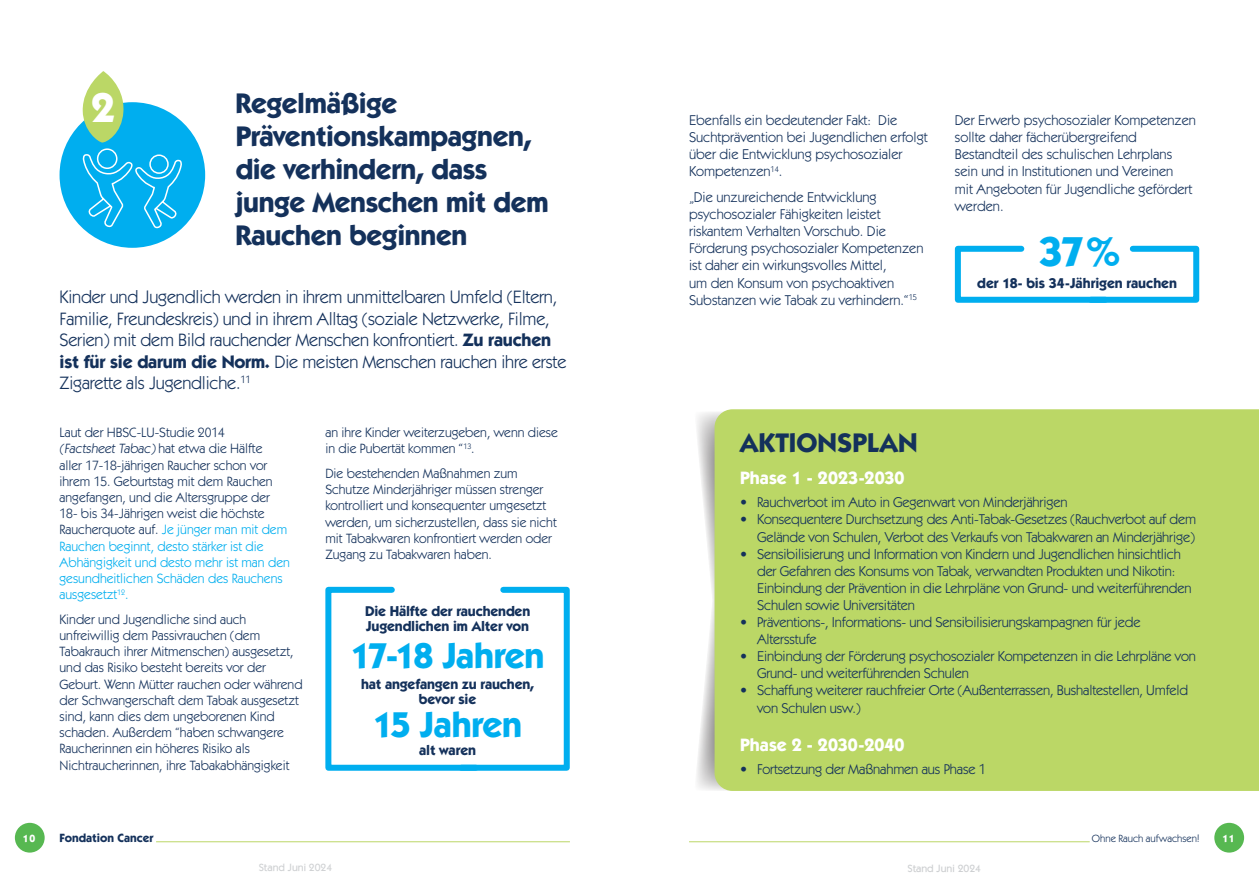
<style>
.page{position:relative;width:1259px;height:893px;background:#fff}
.page>*{position:absolute;margin:0;border:0;box-sizing:border-box;transform-origin:0 0}
.t1{font:700 42px "ITC Kabel Std";color:#00aeef}
.t2{font:700 41.85px "ITC Kabel Std";color:#fff}
.t3{font:700 36px "ITC Kabel Std";letter-spacing:-.015em;color:#00aeef}
.t4{font:700 28.5px/33px "ITC Kabel Std";letter-spacing:-.01em;color:#14315b}
.t5{font:700 27px "ITC Kabel Std";letter-spacing:.01em;color:#14315b}
.t6{font:18px/21.6px "ITC Kabel Std";letter-spacing:-.01em;color:#14315b}
.t7{font:700 18px "ITC Kabel Std";letter-spacing:.005em;color:#fff}
.t8{font:14.25px/17.1px "ITC Kabel Std";letter-spacing:-.01em;color:#14315b}
.t9{font:700 14.25px/15px "ITC Kabel Std";letter-spacing:-.01em;color:#14315b}
.texte_book{font:13.5px/16.2px "ITC Kabel Std";color:#14315b}
.t10{font:700 12px "ITC Kabel Std";color:#14315b}
.t11{font:10.5px "ITC Kabel Std";letter-spacing:.005em;color:#14315b}
.t12{font:500 10.5px "ITC Kabel Std";color:#cfd1d3}
.t13{font:500 10.5px "ITC Kabel Std";color:#cdcfd1}
.t14{font:700 10.5px "ITC Kabel Std";color:#fff}
.s1{font-weight:700}
.s2{color:#00aeef}
</style>
<div class="page">
<div style="left:15px;top:823px;width:30px;height:30px;background:#57b851;border-radius:50%"></div>
<div style="left:1214px;top:823px;width:30px;height:30px;background:#57b851;border-radius:50%"></div>
<hr style="left:156px;top:841px;width:414px;height:1px;background:#bbd766">
<hr style="left:689px;top:841px;width:400px;height:1px;background:#bbd766">
<svg style="left:697px;top:412px;width:17px;height:378px"></svg>
<div style="left:714px;top:409px;width:545px;height:382px;background:#bbd766"></div>
<div style="left:60px;top:102px;width:145px;height:146px;background:#00aeef;border-radius:50%"></div>
<svg style="left:82px;top:71px;width:99px;height:158px"></svg>
<svg style="left:325px;top:586px;width:245px;height:185px"></svg>
<svg style="left:954px;top:245px;width:246px;height:58px"></svg>
<p class="t2" style="left:92px;top:82px;width:25px">2</p>
<p class="t4" style="left:236px;top:87px;width:314px">Regelmäßige<br>Präventionskampagnen, die verhindern, dass junge Menschen mit dem<br>Rauchen beginnen</p>
<p class="t6" style="left:60px;top:286px;width:508px">Kinder und Jugendlich werden in ihrem unmittelbaren Umfeld (Eltern, Familie, Freundeskreis) und in ihrem Alltag (soziale Netzwerke, Filme, Serien) mit dem Bild rauchender Menschen konfrontiert. <span class="s1">Zu rauchen ist für sie darum die Norm.</span> Die meisten Menschen rauchen ihre erste Zigarette als Jugendliche.<sup>11</sup></p>
<p class="texte_book" style="left:60px;top:424px;width:232px">Laut der HBSC-LU-Studie 2014<br>(Factsheet Tabac) h a t etwa d i e H ä l fte<br>aller 17-18-jährigen Raucher schon vor ihrem 15. Geburtstag mit dem Rauchen angefangen, und die Altersgruppe der 18- bis 34-Jährigen weist die höchste Raucherquote auf. <span class="s2">Je jünger man mit dem Rauchen beginnt, desto stärker ist die Abhängigkeit und desto mehr ist man den gesundheitlichen Schäden des Rauchens ausgesetzt</span><sup>12</sup><span class="s2">.</span></p>
<p class="texte_book" style="left:60px;top:611px;width:245px">Kinder und Jugendliche sind auch unfreiwillig dem Passivrauchen (dem Tabakrauch ihrer Mitmenschen) ausgesetzt, und das Risiko besteht bereits vor der Geburt. Wenn Mütter rauchen oder während der Schwangerschaft dem Tabak ausgesetzt sind, kann dies dem ungeborenen Kind schaden. Außerdem “haben schwangere Raucherinnen ein höheres Risiko als Nichtraucherinnen, ihre Tabakabhängigkeit</p>
<p class="texte_book" style="left:325px;top:424px;width:234px">an ihre Kinder weiterzugeben, wenn diese in die Pubertät kommen “<sup>13</sup>.</p>
<p class="texte_book" style="left:325px;top:465px;width:233px">Die bestehenden Maßnahmen zum Schutze Minderjähriger müssen strenger kontrolliert und konsequenter umgesetzt werden, um sicherzustellen, dass sie nicht mit Tabakwaren konfrontiert werden oder Zugang zu Tabakwaren haben.</p>
<p class="t9" style="left:365px;top:604px;width:167px">Die Hälfte der rauchenden<br>Jugendlichen im Alter von</p>
<p class="t3" style="left:351px;top:634px;width:195px">17-18 Jahren</p>
<p class="t9" style="left:361px;top:676px;width:175px">hat angefangen zu rauchen,</p>
<p class="t9" style="left:419px;top:691px;width:59px">bevor sie</p>
<p class="t3" style="left:373px;top:702px;width:150px">15 Jahren</p>
<p class="t9" style="left:419px;top:742px;width:59px">alt waren</p>
<p class="t8" style="left:689px;top:112px;width:240px">Ebenfalls ein bedeutender Fakt: Die Suchtprävention bei Jugendlichen erfolgt über die Entwicklung psychosozialer Kompetenzen<sup>14</sup>.</p>
<p class="t8" style="left:689px;top:189px;width:236px">„Die unzureichende Entwicklung psychosozialer Fähigkeiten leistet riskantem Verhalten Vorschub. Die Förderung psychosozialer Kompetenzen ist daher ein wirkungsvolles Mittel,<br>um den Konsum von psychoaktiven Substanzen wie Tabak zu verhindern.“<sup>15</sup></p>
<p class="t8" style="left:955px;top:112px;width:243px">Der Erwerb psychosozialer Kompetenzen sollte daher fächerübergreifend Bestandteil des schulischen Lehrplans sein und in Institutionen und Vereinen<br>mit Angeboten für Jugendliche gefördert werden.</p>
<p class="t1" style="left:1039px;top:226px;width:86px">37%</p>
<p class="t9" style="left:977px;top:275px;width:201px">der 18- bis 34-Jährigen rauchen</p>
<p class="t5" style="left:740px;top:426px;width:179px">AKTIONSPLAN</p>
<p class="t7" style="left:740px;top:467px;width:166px">Phase 1 - 2023-2030</p>
<p class="t8" style="left:740px;top:494px;width:329px">• Rauchverbot im Auto in Gegenwart von Minderjährigen</p>
<p class="t8" style="left:740px;top:511px;width:457px;text-align:right">• Konsequentere Durchsetzung des Anti-Tabak-Gesetzes (Rauchverbot auf dem<br>Gelände von Schulen, Verbot des Verkaufs von Tabakwaren an Minderjährige)</p>
<p class="t8" style="left:757px;top:545px;width:436px;text-indent:-17px">• Sensibilisierung und Information von Kindern und Jugendlichen hinsichtlich der Gefahren des Konsums von Tabak, verwandten Produkten und Nikotin:<br>Einbindung der Prävention in die Lehrpläne von Grund- und weiterführenden Schulen sowie Universitäten</p>
<p class="t8" style="left:757px;top:614px;width:385px;text-indent:-17px">• Präventions-, Informations- und Sensibilisierungskampagnen für jede<br>Altersstufe</p>
<p class="t8" style="left:757px;top:648px;width:440px;text-indent:-17px">• Einbindung der Förderung psychosozialer Kompetenzen in die Lehrpläne von<br>Grund- und weiterführenden Schulen</p>
<p class="t8" style="left:757px;top:682px;width:433px;text-indent:-17px">• Schaffung weiterer rauchfreier Orte (Außenterrassen, Bushaltestellen, Umfeld von Schulen usw.)</p>
<p class="t7" style="left:740px;top:734px;width:166px">Phase 2 - 2030-2040</p>
<p class="t8" style="left:740px;top:761px;width:247px">• Fortsetzung der Maßnahmen aus Phase 1</p>
<p class="t14" style="left:23px;top:831px;width:14px">10</p>
<p class="t10" style="left:60px;top:831px;width:96px">Fondation Cancer</p>
<p class="t11" style="left:1091px;top:832px;width:109px">Ohne Rauch aufwachsen!</p>
<p class="t14" style="left:1222px;top:831px;width:14px">11</p>
<p class="t12" style="left:259px;top:861px;width:75px">Stand Juni 2024</p>
<p class="t13" style="left:907px;top:862px;width:75px">Stand Juni 2024</p>
</div>
